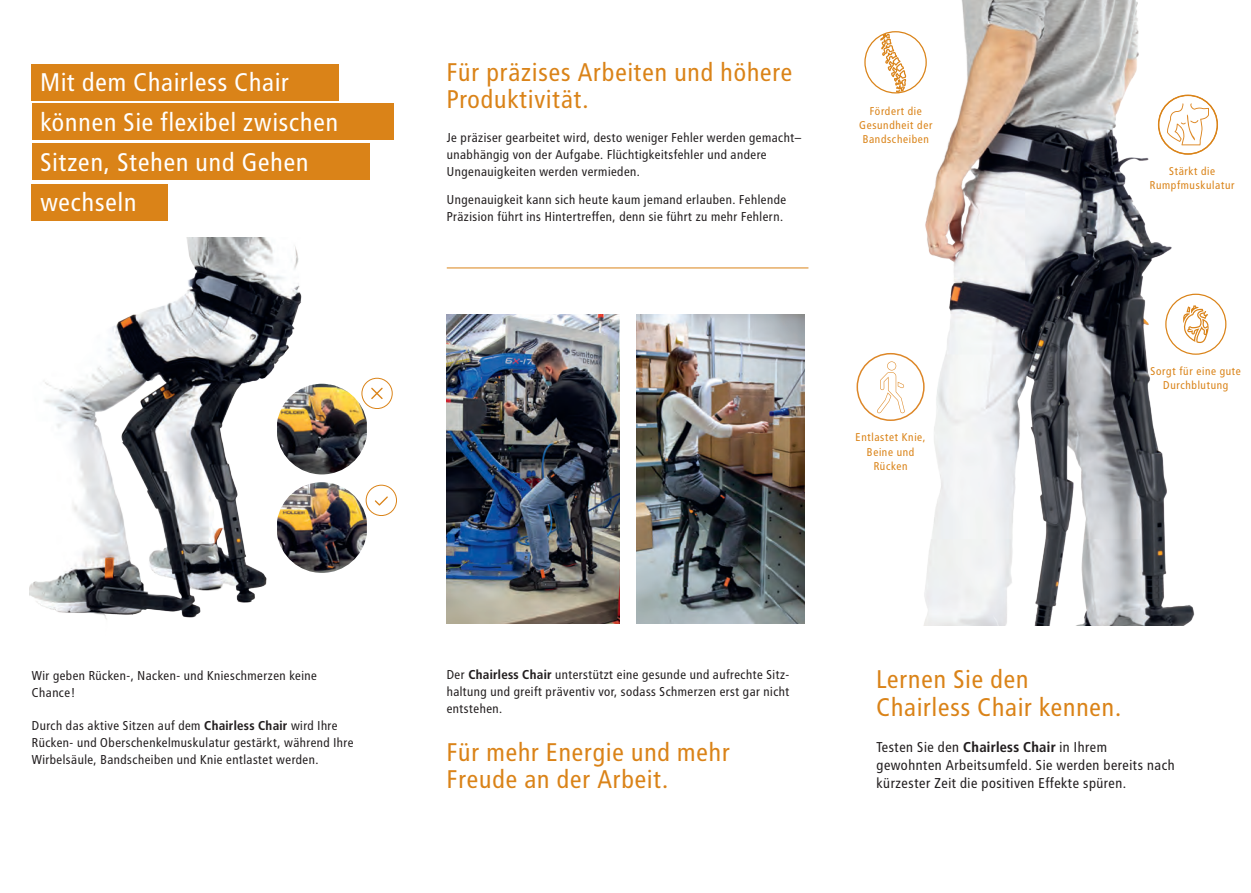
<style>
.page{position:relative;width:1251px;height:893px;background:#fff}
.page>*{position:absolute;margin:0;border:0;box-sizing:border-box;transform-origin:0 0}
.t1{font:25.5px/27px "Transit";color:#da8318}
.t2{font:25.5px/39.9px "Transit";color:#fff}
.t3{font:14.25px/18px "Transit";color:#231f20}
.t4{font:12.9px/17px "Transit";color:#231f20}
.t5{font:11.25px/14.2px "Transit";letter-spacing:.02em;color:#da8318;text-align:center}
.s1{font-weight:700}
</style>
<div class="page">
<img style="left:30px;top:237px;width:361px;height:383px">
<img style="left:277px;top:384px;width:90px;height:90px">
<img style="left:277px;top:482px;width:90px;height:91px">
<div style="left:32px;top:64px;width:307px;height:36px;background:#da8318"></div>
<div style="left:32px;top:104px;width:361px;height:36px;background:#da8318"></div>
<div style="left:32px;top:143px;width:337px;height:37px;background:#da8318"></div>
<div style="left:32px;top:184px;width:136px;height:37px;background:#da8318"></div>
<img style="left:859px;top:0;width:361px;height:626px">
<svg style="left:876px;top:361px;width:28px;height:52px"></svg>
<svg style="left:879px;top:32px;width:27px;height:61px"></svg>
<div style="left:864px;top:31px;width:62px;height:63px;border:1px solid #da8318;border-radius:50%"></div>
<div style="left:1164px;top:294px;width:62px;height:61px;border:1px solid #da8318;border-radius:50%"></div>
<svg style="left:1181px;top:305px;width:28px;height:38px"></svg>
<div style="left:1157px;top:95px;width:60px;height:60px;border:1px solid #da8318;border-radius:50%"></div>
<svg style="left:1166px;top:103px;width:42px;height:42px"></svg>
<img style="left:636px;top:315px;width:168px;height:308px">
<hr style="left:446px;top:268px;width:362px;height:1px;background:#da8318">
<img style="left:446px;top:315px;width:173px;height:308px">
<svg style="left:371px;top:388px;width:11px;height:11px"></svg>
<div style="left:361px;top:378px;width:31px;height:31px;border:1px solid #da8318;border-radius:50%"></div>
<svg style="left:375px;top:496px;width:13px;height:10px"></svg>
<div style="left:366px;top:485px;width:31px;height:31px;border:1px solid #da8318;border-radius:50%"></div>
<div style="left:856px;top:353px;width:68px;height:68px;border:2px solid #dd8728;border-radius:50%"></div>
<h1 class="t2" style="left:40px;top:63px;width:300px">Mit dem Chairless Chair können Sie flexibel zwischen<br>Sitzen, Stehen und Gehen wechseln</h1>
<h1 class="t1" style="left:446px;top:59px;width:348px">Für präzises Arbeiten und höhere<br>Produktivität.</h1>
<p class="t4" style="left:446px;top:129px;width:356px">Je präziser gearbeitet wird, desto weniger Fehler werden gemacht– unabhängig von der Aufgabe. Flüchtigkeitsfehler und andere<br>Ungenauigkeiten werden vermieden.</p>
<p class="t4" style="left:446px;top:192px;width:341px">Ungenauigkeit kann sich heute kaum jemand erlauben. Fehlende<br>Präzision führt ins Hintertreffen, denn sie führt zu mehr Fehlern.</p>
<p class="t5" style="left:859px;top:104px;width:75px">Fördert die<br>Gesundheit der<br>Bandscheiben</p>
<p class="t5" style="left:855px;top:430px;width:72px">Entlastet Knie,<br>Beine und<br>Rücken</p>
<p class="t5" style="left:1149px;top:164px;width:86px">Stärkt die<br>Rumpfmuskulatur</p>
<p class="t5" style="left:1150px;top:364px;width:92px">Sorgt für eine gute<br>Durchblutung</p>
<p class="t4" style="left:32px;top:667px;width:287px">Wir geben Rücken-, Nacken- und Knieschmerzen keine<br>Chance!</p>
<p class="t4" style="left:32px;top:718px;width:323px">Durch das aktive Sitzen auf dem <span class="s1">Chairless Chair</span> wird Ihre<br>Rücken- und Oberschenkelmuskulatur gestärkt, während Ihre<br>Wirbelsäule, Bandscheiben und Knie entlastet werden.</p>
<p class="t4" style="left:446px;top:666px;width:344px;text-align:justify">Der <span class="s1">Chairless Chair</span> unterstützt eine gesunde und aufrechte Sitz&shy;haltung und greift präventiv vor, sodass Schmerzen erst gar nicht entstehen.</p>
<h1 class="t1" style="left:446px;top:739px;width:285px">Für mehr Energie und mehr<br>Freude an der Arbeit.</h1>
<h1 class="t1" style="left:876px;top:665px;width:247px;line-height:28.5px">Lernen Sie den<br>Chairless Chair kennen.</h1>
<p class="t3" style="left:876px;top:738px;width:300px">Testen Sie den <span class="s1">Chairless Chair</span> in Ihrem gewohnten Arbeitsumfeld. Sie werden bereits nach kürzester Zeit die positiven Effekte spüren.</p>
</div>
